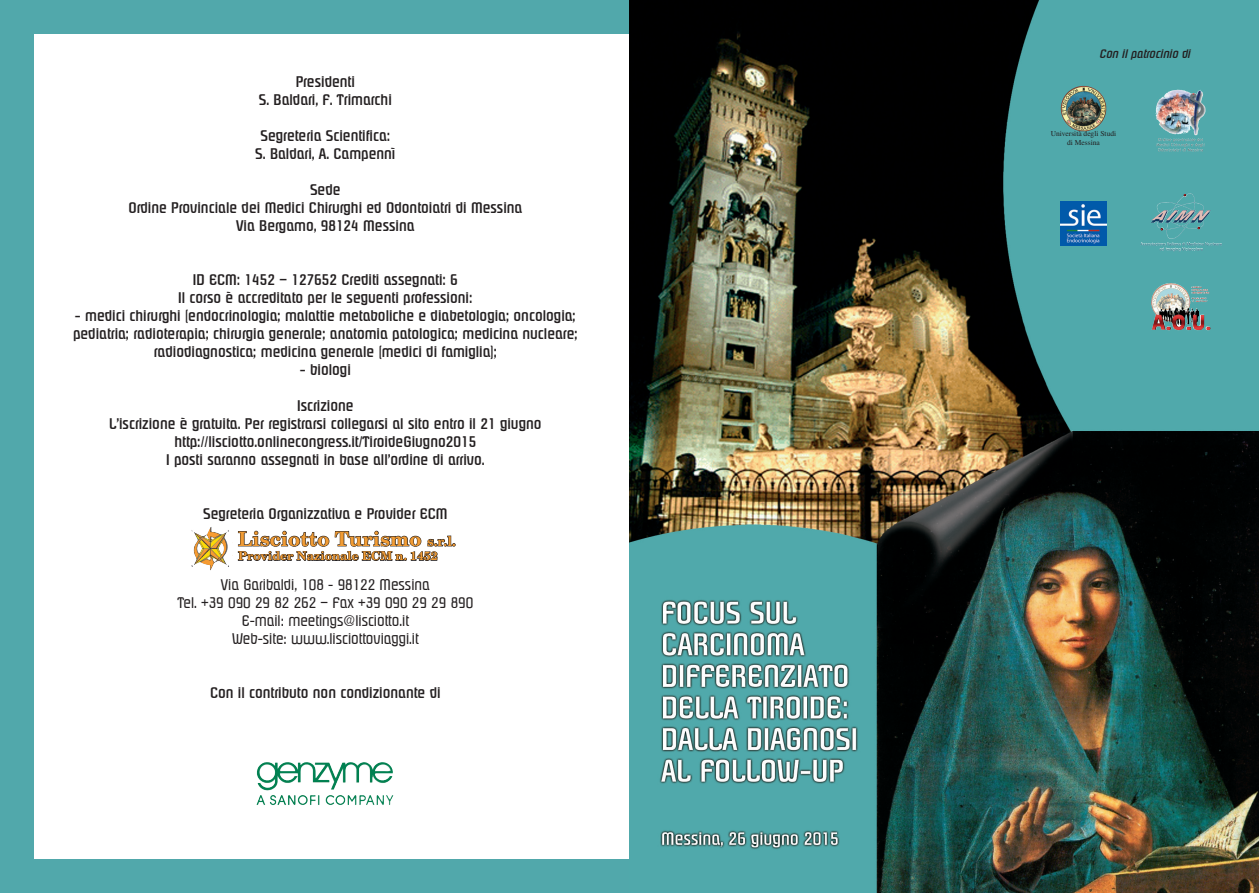
<style>
.page{position:relative;width:1259px;height:893px;background:#51a8ab}
.page>*{position:absolute;margin:0;border:0;box-sizing:border-box;transform-origin:0 0}
.t1{font:700 19.95px "New Century Schlbk";color:#f19c35}
.t2{font:700 15px/18px "Plover";color:#231f20;text-align:center}
.t3{font:15px/18px "Plover";color:#231f20;text-align:center}
.t4{font:700 12px "New Century Schlbk";color:#f19c35}
.t5{font:italic 700 12px "Plover";color:#231f20}
.t6{font:7.5px/9px "Times";color:#231f20;text-align:center}
.s1{font-size:13.35px}
</style>
<div class="page">
<div style="left:34px;top:34px;width:1191px;height:825px;background:#fff"></div>
<img style="left:629px;top:0;width:630px;height:893px">
<svg style="left:238px;top:530px;width:217px;height:31px"></svg>
<img style="left:212px;top:530px;width:17px;height:22px">
<img style="left:274px;top:762px;width:40px;height:7px">
<img style="left:1086px;top:86px;width:14px;height:7px">
<img style="left:1175px;top:203px;width:36px;height:35px">
<svg style="left:1178px;top:90px;width:12px;height:3px"></svg>
<img style="left:1151px;top:308px;width:53px;height:23px">
<img style="left:1060px;top:202px;width:46px;height:44px">
<p class="t2" style="left:259px;top:73px;width:134px">Presidenti<br>S. Baldari, F. Trimarchi</p>
<p class="t2" style="left:255px;top:127px;width:142px">Segreteria Scientifica:<br>S. Baldari, A. Campennì</p>
<p class="t2" style="left:128px;top:181px;width:395px">Sede<br>Ordine Provinciale dei Medici Chirurghi ed Odontoiatri di Messina<br>Via Bergamo, 98124 Messina</p>
<p class="t2" style="left:178px;top:271px;width:296px">ID ECM: 1452 – 127652 Crediti assegnati: 6<br>Il corso è accreditato per le seguenti professioni:</p>
<p class="t2" style="left:73px;top:307px;width:506px">- medici chirurghi (endocrinologia; malattie metaboliche e diabetologia; oncologia; pediatria; radioterapia; chirurgia generale; anatomia patologica; medicina nucleare; radiodiagnostica; medicina generale (medici di famiglia);</p>
<p class="t2" style="left:300px;top:361px;width:52px">- biologi</p>
<p class="t2" style="left:109px;top:397px;width:434px">Iscrizione<br>L’iscrizione è gratuita. Per registrarsi collegarsi al sito entro il 21 giugno http://lisciotto.onlinecongress.it/TiroideGiugno2015<br>I posti saranno assegnati in base all’ordine di arrivo.</p>
<p class="t2" style="left:203px;top:505px;width:246px">Segreteria Organizzativa e Provider ECM</p>
<h1 class="t1" style="left:238px;top:526px;width:219px">Lisciotto Turismo <span class="s1">s.r.l.</span></h1>
<p class="t4" style="left:238px;top:548px;width:201px">Provider Nazionale ECM n. 1452</p>
<p class="t3" style="left:178px;top:576px;width:297px">Via Garibaldi, 108 - 98122 Messina<br>Tel. +39 090 29 82 262 – Fax +39 090 29 29 890<br>E-mail: meetings@lisciotto.it<br>Web-site: www.lisciottoviaggi.it</p>
<p class="t2" style="left:210px;top:684px;width:232px">Con il contributo non condizionante di</p>
<p class="t5" style="left:1099px;top:47px;width:92px">Con il patrocinio di</p>
<p class="t6" style="left:1050px;top:129px;width:67px">Università degli Studi di Messina</p>
</div>
